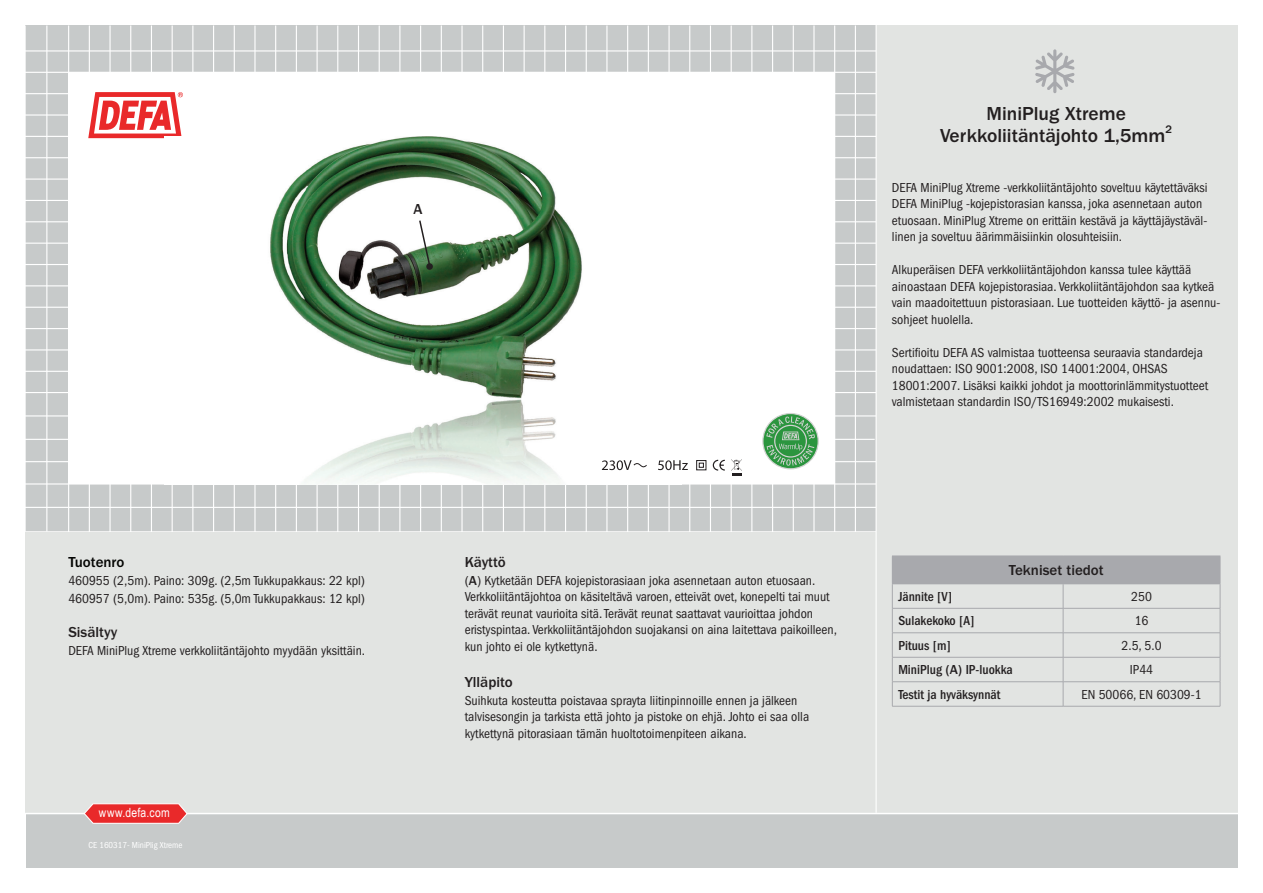
<style>
.page{position:relative;width:1263px;height:893px;background:#fff}
.page>*{position:absolute;margin:0;border:0;box-sizing:border-box;transform-origin:0 0}
.t1{font:500 19.5px/22.5px "ITC Franklin Gothic Std";color:#231f20;text-align:center}
.t2{font:500 15px "ITC Franklin Gothic Std";color:#231f20}
.t3{font:500 15px "ITC Franklin Gothic Std";color:#040503}
.t4{font:condensed 13.5px/16.5px "ITC Franklin Gothic Std";color:#231f20}
.t5{font:500 condensed 13.5px "ITC Franklin Gothic Std";color:#231f20}
.t6{font:12.75px "Arial Narrow";letter-spacing:.02em;color:#fff}
.t7{font:500 11.4px "ITC Franklin Gothic Std";color:#231f20}
.t8{font:condensed 9px "ITC Franklin Gothic Std";color:#fff}
.s1{font-weight:500;font-stretch:normal}
.s2{font-stretch:normal}
</style>
<div class="page">
<div style="left:26px;top:26px;width:850px;height:507px;background:#c7caca"></div>
<hr style="left:10px;top:157px;width:891px;height:1px;background:#fff">
<hr style="left:46px;top:26px;width:1px;height:505px;background:#fff">
<hr style="left:89px;top:26px;width:1px;height:506px;background:#fff">
<hr style="left:130px;top:26px;width:1px;height:510px;background:#fff">
<hr style="left:151px;top:26px;width:1px;height:513px;background:#fff">
<hr style="left:172px;top:26px;width:1px;height:511px;background:#fff">
<hr style="left:192px;top:26px;width:1px;height:511px;background:#fff">
<hr style="left:213px;top:26px;width:1px;height:512px;background:#fff">
<hr style="left:234px;top:26px;width:1px;height:513px;background:#fff">
<hr style="left:254px;top:26px;width:2px;height:515px;background:#fff">
<hr style="left:275px;top:26px;width:1px;height:513px;background:#fff">
<hr style="left:296px;top:26px;width:1px;height:510px;background:#fff">
<hr style="left:316px;top:26px;width:2px;height:512px;background:#fff">
<hr style="left:337px;top:26px;width:1px;height:511px;background:#fff">
<hr style="left:358px;top:26px;width:1px;height:512px;background:#fff">
<hr style="left:379px;top:26px;width:1px;height:512px;background:#fff">
<hr style="left:399px;top:26px;width:1px;height:510px;background:#fff">
<hr style="left:420px;top:26px;width:1px;height:511px;background:#fff">
<hr style="left:441px;top:26px;width:1px;height:510px;background:#fff">
<hr style="left:461px;top:26px;width:2px;height:512px;background:#fff">
<hr style="left:482px;top:26px;width:1px;height:510px;background:#fff">
<hr style="left:503px;top:26px;width:1px;height:511px;background:#fff">
<hr style="left:524px;top:26px;width:1px;height:512px;background:#fff">
<hr style="left:544px;top:26px;width:1px;height:512px;background:#fff">
<hr style="left:565px;top:26px;width:1px;height:515px;background:#fff">
<hr style="left:586px;top:26px;width:1px;height:513px;background:#fff">
<hr style="left:606px;top:26px;width:1px;height:509px;background:#fff">
<hr style="left:627px;top:26px;width:1px;height:511px;background:#fff">
<hr style="left:109px;top:26px;width:2px;height:509px;background:#fff">
<hr style="left:668px;top:26px;width:2px;height:511px;background:#fff">
<hr style="left:14px;top:93px;width:887px;height:1px;background:#fff">
<hr style="left:12px;top:114px;width:865px;height:2px;background:#fff">
<hr style="left:17px;top:179px;width:884px;height:1px;background:#fff">
<hr style="left:17px;top:200px;width:884px;height:1px;background:#fff">
<hr style="left:19px;top:221px;width:882px;height:1px;background:#fff">
<hr style="left:18px;top:243px;width:883px;height:1px;background:#fff">
<hr style="left:18px;top:264px;width:883px;height:1px;background:#fff">
<hr style="left:11px;top:285px;width:890px;height:1px;background:#fff">
<hr style="left:10px;top:307px;width:891px;height:1px;background:#fff">
<hr style="left:0;top:328px;width:901px;height:1px;background:#fff">
<hr style="left:15px;top:136px;width:886px;height:1px;background:#fff">
<hr style="left:648px;top:26px;width:1px;height:510px;background:#fff">
<hr style="left:18px;top:50px;width:883px;height:2px;background:#fff">
<hr style="left:17px;top:371px;width:884px;height:1px;background:#fff">
<hr style="left:7px;top:349px;width:894px;height:1px;background:#fff">
<hr style="left:855px;top:26px;width:1px;height:517px;background:#fff">
<hr style="left:17px;top:392px;width:861px;height:1px;background:#fff">
<hr style="left:17px;top:415px;width:861px;height:1px;background:#fff">
<hr style="left:17px;top:439px;width:858px;height:1px;background:#fff">
<hr style="left:17px;top:461px;width:860px;height:1px;background:#fff">
<hr style="left:17px;top:507px;width:861px;height:1px;background:#fff">
<hr style="left:689px;top:26px;width:1px;height:511px;background:#fff">
<hr style="left:710px;top:26px;width:1px;height:512px;background:#fff">
<hr style="left:731px;top:26px;width:1px;height:509px;background:#fff">
<hr style="left:751px;top:26px;width:1px;height:511px;background:#fff">
<hr style="left:772px;top:26px;width:1px;height:517px;background:#fff">
<hr style="left:813px;top:26px;width:1px;height:513px;background:#fff">
<hr style="left:793px;top:26px;width:1px;height:511px;background:#fff">
<div style="left:26px;top:814px;width:1211px;height:53px;background:#c7caca"></div>
<div style="left:69px;top:72px;width:766px;height:412px;background:#fff"></div>
<svg style="left:88px;top:92px;width:95px;height:46px"></svg>
<hr style="left:14px;top:72px;width:862px;height:1px;background:#fff">
<hr style="left:834px;top:26px;width:1px;height:507px;background:#fff">
<hr style="left:68px;top:26px;width:1px;height:507px;background:#fff">
<hr style="left:17px;top:483px;width:861px;height:2px;background:#fff">
<hr style="left:17px;top:531px;width:859px;height:1px;background:#fff">
<div style="left:26px;top:532px;width:850px;height:281px;background:#e2e4e2"></div>
<div style="left:876px;top:26px;width:361px;height:788px;background:#e2e4e2"></div>
<hr style="left:0;top:813px;width:1246px;height:1px;background:#fff">
<svg style="left:83px;top:803px;width:105px;height:21px;background:#e95253"></svg>
<hr style="left:875px;top:21px;width:2px;height:792px;background:#fff">
<svg style="left:762px;top:413px;width:57px;height:56px"></svg>
<svg style="left:1035px;top:49px;width:40px;height:44px"></svg>
<img style="left:165px;top:136px;width:504px;height:348px">
<div style="left:426px;top:263px;width:7px;height:7px;background:#283325;border-radius:50%"></div>
<svg style="left:658px;top:460px;width:30px;height:10px"></svg>
<svg style="left:602px;top:460px;width:45px;height:10px"></svg>
<svg style="left:696px;top:460px;width:29px;height:11px"></svg>
<svg style="left:731px;top:459px;width:11px;height:16px"></svg>
<div style="left:892px;top:556px;width:328px;height:28px;background:#a8a9ad"></div>
<hr style="left:892px;top:608px;width:171px;height:1px;background:#a8a9ad">
<hr style="left:1063px;top:608px;width:157px;height:1px;background:#a8a9ad">
<hr style="left:892px;top:632px;width:171px;height:1px;background:#a8a9ad">
<hr style="left:1063px;top:632px;width:157px;height:1px;background:#a8a9ad">
<hr style="left:892px;top:657px;width:171px;height:1px;background:#a8a9ad">
<hr style="left:1063px;top:657px;width:157px;height:1px;background:#a8a9ad">
<hr style="left:892px;top:681px;width:171px;height:1px;background:#a8a9ad">
<svg style="left:892px;top:584px;width:1px;height:122px"></svg>
<hr style="left:1063px;top:681px;width:157px;height:1px;background:#a8a9ad">
<svg style="left:1063px;top:584px;width:1px;height:122px"></svg>
<svg style="left:1220px;top:556px;width:1px;height:150px"></svg>
<hr style="left:892px;top:706px;width:171px;height:1px;background:#a8a9ad">
<hr style="left:1063px;top:706px;width:157px;height:1px;background:#a8a9ad">
<svg style="left:418px;top:219px;width:14px;height:50px"></svg>
<p class="t2" style="left:414px;top:201px;width:11px">A</p>
<h1 class="t1" style="left:940px;top:102px;width:227px">MiniPlug Xtreme<br>Verkkoliitäntäjohto 1,5mm</h1>
<p class="t7" style="left:1165px;top:122px;width:8px">2</p>
<p class="t4" style="left:892px;top:179px;width:317px">DEFA MiniPlug Xtreme -verkkoliitäntäjohto soveltuu käytettäväksi DEFA MiniPlug -kojepistorasian kanssa, joka asennetaan auton etuosaan. MiniPlug Xtreme on erittäin kestävä ja käyttäjäystäväl&shy;linen ja soveltuu äärimmäisiinkin olosuhteisiin.</p>
<p class="t4" style="left:892px;top:261px;width:330px">Alkuperäisen DEFA verkkoliitäntäjohdon kanssa tulee käyttää ainoastaan DEFA kojepistorasiaa. Verkkoliitäntäjohdon saa kytkeä vain maadoitettuun pistorasiaan. Lue tuotteiden käyttö- ja asennu&shy;sohjeet huolella.</p>
<p class="t4" style="left:892px;top:344px;width:318px">Sertifioitu DEFA AS valmistaa tuotteensa seuraavia standardeja noudattaen: ISO 9001:2008, ISO 14001:2004, OHSAS 18001:2007. Lisäksi kaikki johdot ja moottorinlämmitystuotteet valmistetaan standardin ISO/TS16949:2002 mukaisesti.</p>
<p class="t3" style="left:68px;top:553px;width:58px">Tuotenro</p>
<p class="t4" style="left:68px;top:571px;width:298px;line-height:18px">460955 (2,5m). Paino: 309g. (2,5m Tukkupakkaus: 22 kpl)<br>460957 (5,0m). Paino: 535g. (5,0m Tukkupakkaus: 12 kpl)</p>
<p class="t2" style="left:68px;top:623px;width:50px">Sisältyy</p>
<p class="t4" style="left:68px;top:642px;width:298px">DEFA MiniPlug Xtreme verkkoliitäntäjohto myydään yksittäin.</p>
<p class="t6" style="left:99px;top:803px;width:72px">www.defa.com</p>
<p class="t8" style="left:88px;top:840px;width:96px">CE 160317- MiniPlig Xtreme</p>
<p class="t2" style="left:465px;top:553px;width:43px">Käyttö</p>
<p class="t4" style="left:465px;top:572px;width:374px">(<span class="s1">A</span>) Kytketään DEFA kojepistorasiaan joka asennetaan auton etuosaan.<br>Verkkoliitäntäjohtoa on käsiteltävä varoen, etteivät ovet, konepelti tai muut terävät reunat vaurioita sitä. Terävät reunat saattavat vaurioittaa johdon eristyspintaa. Verkkoliitäntäjohdon suojakansi on aina laitettava paikoilleen, kun johto ei ole kytkettynä.</p>
<p class="t2" style="left:465px;top:673px;width:50px">Ylläpito</p>
<p class="t4" style="left:465px;top:692px;width:346px">Suihkuta kosteutta poistavaa sprayta liitinpinnoille ennen ja jälkeen talvisesongin ja tarkista että johto ja pistoke on ehjä. Johto ei saa olla kytkettynä pitorasiaan tämän huoltotoimenpiteen aikana.</p>
<p class="t2" style="left:1009px;top:562px;width:97px">Tekniset tiedot</p>
<p class="t5" style="left:898px;top:589px;width:55px">Jännite [V]</p>
<p class="t4" style="left:1131px;top:588px;width:22px">250</p>
<p class="t5" style="left:898px;top:613px;width:78px">Sulakekoko [A]</p>
<p class="t4" style="left:1135px;top:613px;width:15px">16</p>
<p class="t5" style="left:898px;top:637px;width:54px">Pituus [m]</p>
<p class="t4" style="left:1121px;top:637px;width:41px">2.5, 5.0</p>
<p class="t5" style="left:898px;top:662px;width:116px">MiniPlug (<span class="s2">A</span>) IP-luokka</p>
<p class="t4" style="left:1130px;top:661px;width:25px">IP44</p>
<p class="t5" style="left:898px;top:686px;width:104px">Testit ja hyväksynnät</p>
<p class="t4" style="left:1081px;top:686px;width:122px">EN 50066, EN 60309-1</p>
</div>
